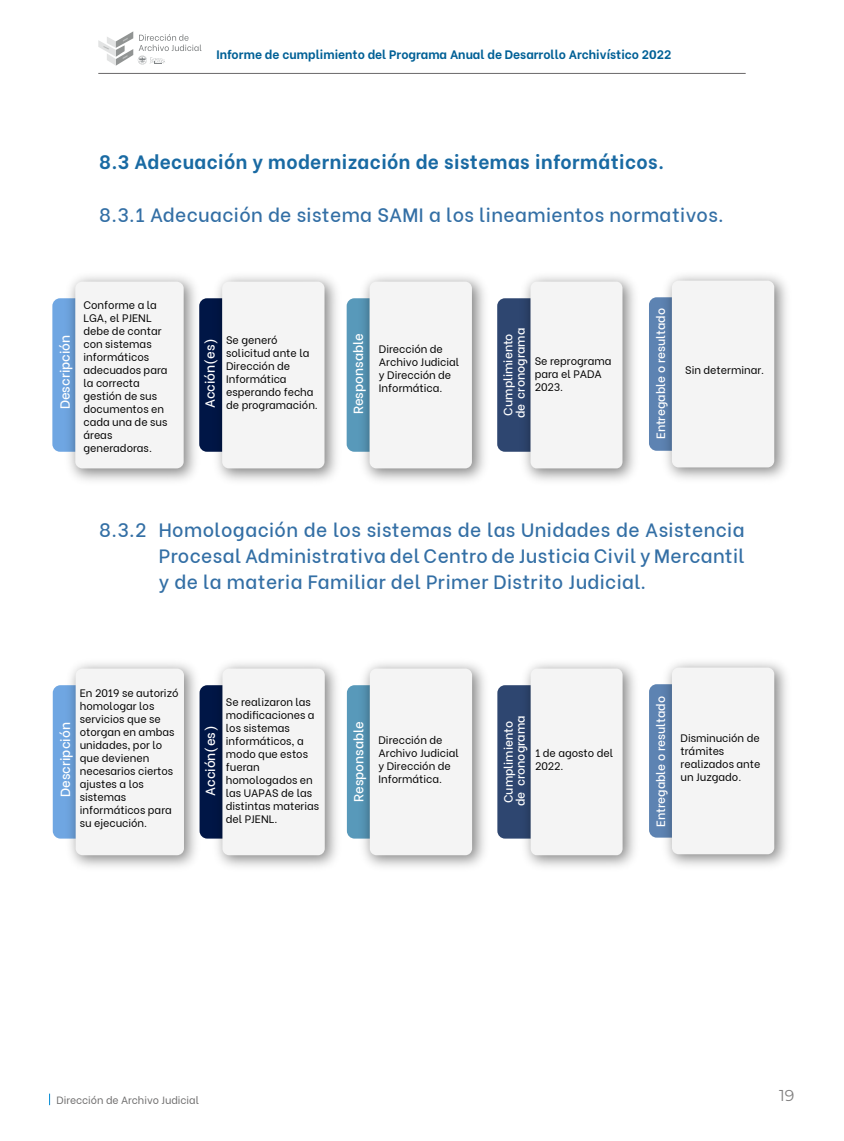
<style>
.page{position:relative;width:844px;height:1141px;background:#fff}
.page>*{position:absolute;margin:0;border:0;box-sizing:border-box;transform-origin:0 0}
.t1{font:500 19.25px/26.2px "Be Vietnam";letter-spacing:.02em;color:#336fa5;text-align:justify}
.t2{font:700 19.25px "Be Vietnam";letter-spacing:.02em;color:#196aa3}
.t3{font:15.75px "Montserrat";color:#7f7e7e}
.t4{font:500 13.3px "Be Vietnam";color:#fff}
.t5{font:500 13.12px "Be Vietnam";color:#fff}
.t6{font:700 12.25px "Be Vietnam";color:#006096}
.t7{font:500 12.08px/12.1px "Be Vietnam";color:#fff}
.t8{font:10.85px/13px "Be Vietnam";color:#000}
.t9{font:10.5px "Be Vietnam";color:#6e6d6d}
</style>
<div class="page">
<hr style="left:98px;top:73px;width:647px;height:1px;background:#696768">
<svg style="left:98px;top:31px;width:103px;height:35px"></svg>
<div style="left:199px;top:298px;width:84px;height:154px;background:#001646;border-radius:8px"></div>
<img style="left:207px;top:276px;width:130px;height:205px">
<div style="left:222px;top:282px;width:102px;height:186px;background:#f4f4f4;border-radius:7px"></div>
<div style="left:346px;top:298px;width:84px;height:154px;background:#5899ba;border-radius:8px"></div>
<img style="left:353px;top:276px;width:132px;height:205px">
<div style="left:369px;top:282px;width:103px;height:186px;background:#f4f4f4;border-radius:7px"></div>
<div style="left:497px;top:298px;width:84px;height:154px;background:#2e4670;border-radius:8px"></div>
<img style="left:514px;top:276px;width:121px;height:205px">
<div style="left:530px;top:282px;width:92px;height:186px;background:#f4f4f4;border-radius:6px"></div>
<div style="left:648px;top:297px;width:84px;height:154px;background:#5d83b2;border-radius:8px"></div>
<img style="left:656px;top:275px;width:131px;height:204px">
<div style="left:671px;top:281px;width:103px;height:186px;background:#f4f4f4;border-radius:7px"></div>
<div style="left:52px;top:298px;width:84px;height:154px;background:#6fa6e2;border-radius:8px"></div>
<img style="left:60px;top:276px;width:145px;height:205px">
<div style="left:75px;top:282px;width:109px;height:186px;background:#f4f4f4;border-radius:7px"></div>
<div style="left:199px;top:685px;width:84px;height:154px;background:#001646;border-radius:8px"></div>
<img style="left:207px;top:663px;width:130px;height:204px">
<div style="left:222px;top:669px;width:103px;height:186px;background:#f4f4f4;border-radius:7px"></div>
<div style="left:347px;top:685px;width:84px;height:154px;background:#5899ba;border-radius:8px"></div>
<img style="left:354px;top:663px;width:131px;height:204px">
<div style="left:369px;top:669px;width:103px;height:186px;background:#f4f4f4;border-radius:7px"></div>
<div style="left:497px;top:685px;width:84px;height:154px;background:#2e4670;border-radius:8px"></div>
<img style="left:515px;top:663px;width:120px;height:204px">
<div style="left:530px;top:669px;width:92px;height:186px;background:#f4f4f4;border-radius:6px"></div>
<div style="left:649px;top:684px;width:84px;height:154px;background:#5d83b2;border-radius:8px"></div>
<img style="left:656px;top:662px;width:131px;height:204px">
<div style="left:671px;top:668px;width:103px;height:186px;background:#f4f4f4;border-radius:7px"></div>
<div style="left:53px;top:685px;width:84px;height:154px;background:#6fa6e2;border-radius:8px"></div>
<img style="left:60px;top:663px;width:145px;height:204px">
<div style="left:76px;top:669px;width:108px;height:186px;background:#f4f4f4;border-radius:7px"></div>
<p class="t6" style="left:216px;top:44px;width:456px">Informe de cumplimiento del Programa Anual de Desarrollo Archivístico 2022</p>
<p class="t2" style="left:99px;top:146px;width:566px">8.3 Adecuación y modernización de sistemas informáticos.</p>
<p class="t1" style="left:99px;top:200px;width:626px">8.3.1 Adecuación de sistema SAMI a los lineamientos normativos.</p>
<p class="t8" style="left:83px;top:297px;width:86px">Conforme a la<br>LGA, el PJENL debe de contar con sistemas informáticos adecuados para la correcta gestión de sus documentos en cada una de sus áreas generadoras.</p>
<p class="t4" style="left:54px;top:409px;width:76px;rotate:-90deg">Descripción</p>
<p class="t4" style="left:199px;top:408px;width:72px;rotate:-90deg">Acción(es)</p>
<p class="t4" style="left:347px;top:414px;width:83px;rotate:-90deg">Responsable</p>
<p class="t7" style="left:501px;top:418px;width:92px;rotate:-90deg">Cumplimiento de cronograma</p>
<p class="t8" style="left:226px;top:332px;width:93px">Se generó solicitud ante la<br>Dirección de<br>Informática esperando fecha de programación.</p>
<p class="t8" style="left:379px;top:341px;width:82px">Dirección de<br>Archivo Judicial y Dirección de<br>Informática.</p>
<p class="t8" style="left:534px;top:353px;width:78px">Se reprograma para el PADA<br>2023.</p>
<p class="t7" style="left:653px;top:439px;width:133px;rotate:-90deg">Entregable o resultado</p>
<p class="t8" style="left:685px;top:362px;width:80px">Sin determinar.</p>
<p class="t1" style="left:159px;top:515px;width:587px;text-indent:-60px">8.3.2 Homologación de los sistemas de las Unidades de Asistencia Procesal Administrativa del Centro de Justicia Civil y Mercantil y de la materia Familiar del Primer Distrito Judicial.</p>
<p class="t8" style="left:80px;top:686px;width:100px">En 2019 se autorizó homologar los servicios que se otorgan en ambas unidades, por lo que devienen necesarios ciertos ajustes a los sistemas informáticos para su ejecución.</p>
<p class="t8" style="left:226px;top:695px;width:95px">Se realizaron las modificaciones a los sistemas informáticos, a modo que estos fueran homologados en las UAPAS de las distintas materias del PJENL.</p>
<p class="t5" style="left:54px;top:797px;width:76px;rotate:-90deg">Descripción</p>
<p class="t5" style="left:199px;top:796px;width:72px;rotate:-90deg">Acción(es)</p>
<p class="t5" style="left:347px;top:802px;width:83px;rotate:-90deg">Responsable</p>
<p class="t7" style="left:501px;top:806px;width:92px;rotate:-90deg">Cumplimiento de cronograma</p>
<p class="t8" style="left:378px;top:732px;width:82px">Dirección de<br>Archivo Judicial y Dirección de<br>Informática.</p>
<p class="t8" style="left:535px;top:746px;width:80px">1 de agosto del<br>2022.</p>
<p class="t7" style="left:653px;top:827px;width:132px;rotate:-90deg">Entregable o resultado</p>
<p class="t8" style="left:680px;top:731px;width:81px">Disminución de trámites realizados ante un Juzgado.</p>
<p class="t9" style="left:57px;top:1092px;width:144px">Dirección de Archivo Judicial</p>
<h2 class="t3" style="left:778px;top:1084px;width:17px">19</h2>
</div>
